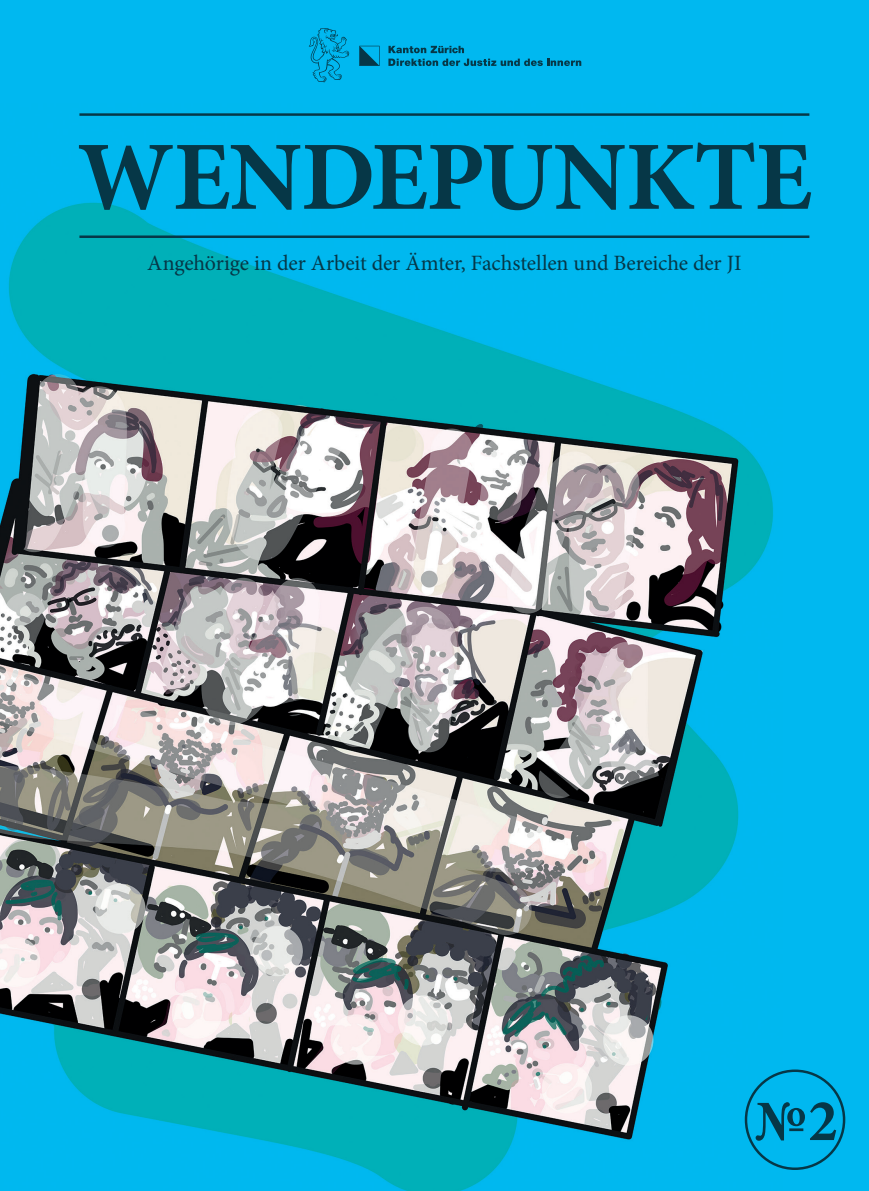
<style>
.page{position:relative;width:869px;height:1191px;background:#fff}
.page>*{position:absolute;margin:0;border:0;box-sizing:border-box;transform-origin:0 0}
.t1{font:700 98px "Minion Pro";letter-spacing:-.01em;color:#063747}
.t2{font:700 59.5px "Minion Pro";color:#063747}
.t3{font:21.88px "Minion Pro";letter-spacing:-.005em;color:#063747}
</style>
<div class="page">
<img style="left:0;top:0;width:868px;height:1191px">
<hr style="left:79px;top:113px;width:730px;height:3px;background:#063747">
<hr style="left:79px;top:235px;width:730px;height:3px;background:#063747">
<svg style="left:308px;top:28px;width:41px;height:54px"></svg>
<svg style="left:359px;top:46px;width:20px;height:20px"></svg>
<svg style="left:388px;top:46px;width:76px;height:7px"></svg>
<svg style="left:388px;top:59px;width:193px;height:7px"></svg>
<div style="left:744px;top:1069px;width:100px;height:101px;border:2px solid #063747;border-radius:50%"></div>
<h1 class="t1" style="left:78px;top:108px;width:735px">WENDEPUNKTE</h1>
<h1 class="t3" style="left:147px;top:249px;width:595px">Angehörige in der Arbeit der Ämter, Fachstellen und Bereiche der JI</h1>
<p class="t2" style="left:753px;top:1079px;width:85px">№2</p>
</div>
